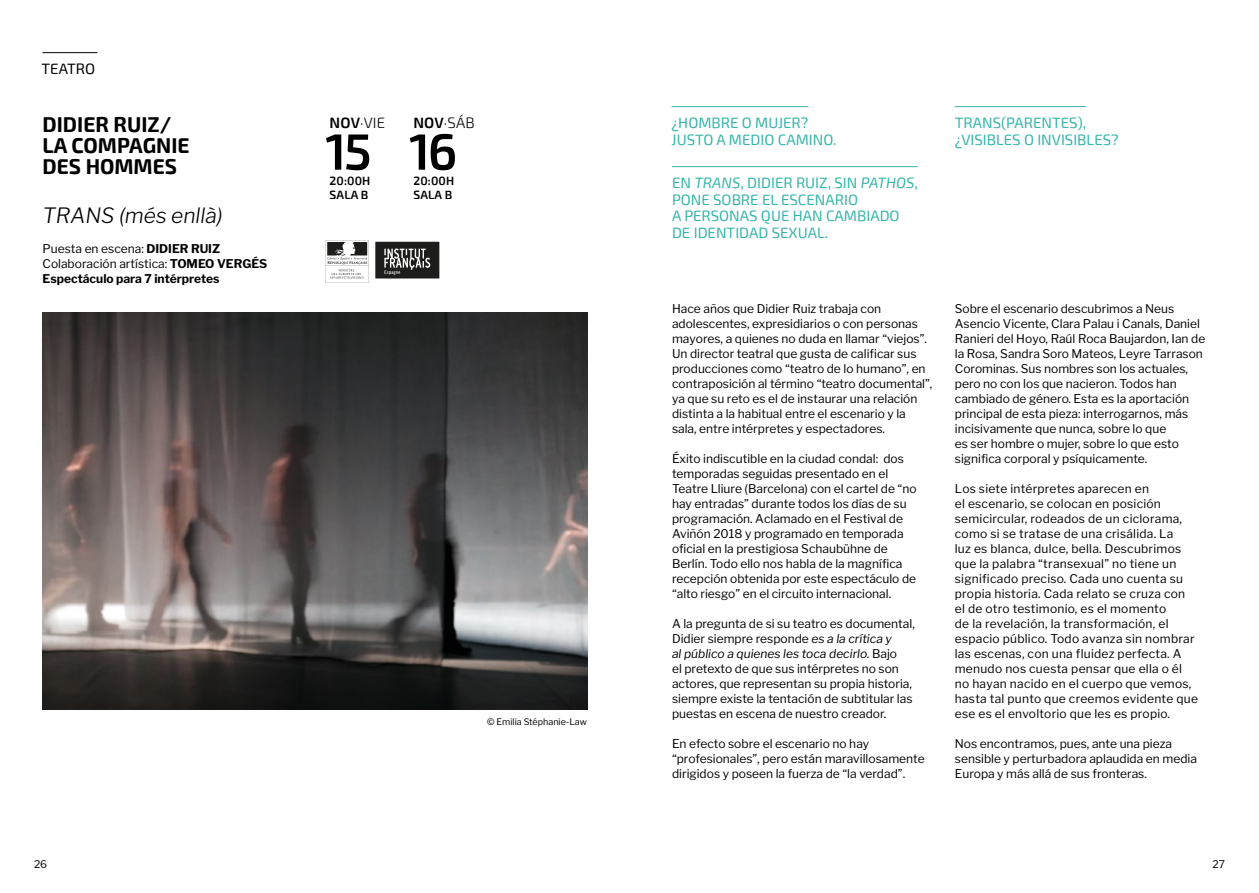
<style>
.page{position:relative;width:1259px;height:893px;background:#fff}
.page>*{position:absolute;margin:0;border:0;box-sizing:border-box;transform-origin:0 0}
.t1{font:600 51px "Exo 2";color:#000}
.t2{font:700 21px/21px "Exo 2";color:#000}
.t3{font:italic 300 21px "Libre Franklin";color:#000}
.t4{font:15px/16.5px "Exo 2";color:#35b5a9}
.t5{font:300 15px "Exo 2";letter-spacing:.01em;color:#000}
.t6{font:15px "Exo 2";color:#000}
.t7{font:12px/15px "Libre Franklin";color:#000}
.t8{font:12px/15px "Libre Franklin";letter-spacing:.02em;color:#000}
.t9{font:700 12px/15px "Libre Franklin";color:#000}
.t10{font:600 12px/13.5px "Exo 2";letter-spacing:.01em;color:#000}
.t11{font:10.5px "Libre Franklin";color:#000}
.t12{font:9px "Libre Franklin";color:#000}
.s1{font-weight:400}
.s2{font-weight:600}
.s3{font-style:italic}
</style>
<div class="page">
<img style="left:43px;top:313px;width:544px;height:397px">
<hr style="left:43px;top:52px;width:54px;height:1px;background:#000">
<svg style="left:325px;top:240px;width:44px;height:43px"></svg>
<svg style="left:375px;top:242px;width:64px;height:36px;background:#434341"></svg>
<hr style="left:671px;top:106px;width:137px;height:1px;background:#35b5a9">
<hr style="left:955px;top:106px;width:131px;height:1px;background:#35b5a9">
<hr style="left:672px;top:166px;width:246px;height:1px;background:#35b5a9">
<p class="t6" style="left:42px;top:60px;width:55px">TEATRO</p>
<h2 class="t2" style="left:43px;top:115px;width:149px">DIDIER RUIZ/<br>LA COMPAGNIE<br>DES HOMMES</h2>
<h2 class="t3" style="left:43px;top:203px;width:182px">TRANS (més enllà)</h2>
<p class="t9" style="left:43px;top:241px;width:226px"><span class="s1">Puesta en escena:</span> DIDIER RUIZ<br><span class="s1">Colaboración artística:</span> TOMEO VERGÉS<br>Espectáculo para 7 intérpretes</p>
<p class="t5" style="left:330px;top:114px;width:57px"><span class="s2">NOV</span>·VIE</p>
<h1 class="t1" style="left:325px;top:122px;width:48px">15</h1>
<p class="t10" style="left:330px;top:175px;width:42px">20:00H<br>SALA B</p>
<p class="t5" style="left:413px;top:114px;width:63px"><span class="s2">NOV</span>·SÁB</p>
<h1 class="t1" style="left:409px;top:122px;width:50px">16</h1>
<p class="t10" style="left:413px;top:175px;width:42px">20:00H<br>SALA B</p>
<p class="t12" style="left:487px;top:717px;width:101px">© Emilia Stéphanie-Law</p>
<p class="t4" style="left:671px;top:115px;width:167px">¿HOMBRE O MUJER?<br>JUSTO A MEDIO CAMINO.</p>
<p class="t4" style="left:955px;top:115px;width:165px">TRANS(PARENTES), ¿VISIBLES O INVISIBLES?</p>
<p class="t4" style="left:672px;top:175px;width:247px">EN <span class="s3">TRANS</span>, DIDIER RUIZ, SIN <span class="s3">PATHOS</span>,<br>PONE SOBRE EL ESCENARIO<br>A PERSONAS QUE HAN CAMBIADO<br>DE IDENTIDAD SEXUAL.</p>
<p class="t7" style="left:672px;top:301px;width:262px">Hace años que Didier Ruiz trabaja con adolescentes, expresidiarios o con personas mayores, a quienes no duda en llamar “viejos”.<br>Un director teatral que gusta de calificar sus producciones como “teatro de lo humano”, en contraposición al término “teatro documental”, ya que su reto es el de instaurar una relación distinta a la habitual entre el escenario y la sala, entre intérpretes y espectadores.</p>
<p class="t7" style="left:672px;top:451px;width:246px">Éxito indiscutible en la ciudad condal: dos temporadas seguidas presentado en el Teatre Lliure (Barcelona) con el cartel de “no hay entradas” durante todos los días de su programación. Aclamado en el Festival de Aviñón 2018 y programado en temporada oficial en la prestigiosa Schaubühne de Berlín. Todo ello nos habla de la magnífica recepción obtenida por este espectáculo de “alto riesgo” en el circuito internacional.</p>
<p class="t7" style="left:672px;top:616px;width:244px">A la pregunta de si su teatro es documental, Didier siempre responde <span class="s3">es a la crítica y<br>al público a quienes les toca decirlo.</span> Bajo<br>el pretexto de que sus intérpretes no son actores, que representan su propia historia, siempre existe la tentación de subtitular las puestas en escena de nuestro creador.</p>
<p class="t7" style="left:672px;top:736px;width:254px">En efecto sobre el escenario no hay “profesionales”, pero están maravillosamente dirigidos y poseen la fuerza de “la verdad”.</p>
<p class="t7" style="left:955px;top:301px;width:252px">Sobre el escenario descubrimos a Neus Asencio Vicente, Clara Palau i Canals, Daniel Ranieri del Hoyo, Raúl Roca Baujardon, Ian de la Rosa, Sandra Soro Mateos, Leyre Tarrason Corominas. Sus nombres son los actuales, pero no con los que nacieron. Todos han cambiado de género. Esta es la aportación principal de esta pieza: interrogarnos, más incisivamente que nunca, sobre lo que<br>es ser hombre o mujer, sobre lo que esto significa corporal y psíquicamente.</p>
<p class="t8" style="left:955px;top:481px;width:245px">Los siete intérpretes aparecen en<br>el escenario, se colocan en posición semicircular, rodeados de un ciclorama, como si se tratase de una crisálida. La<br>luz es blanca, dulce, bella. Descubrimos que la palabra “transexual” no tiene un significado preciso. Cada uno cuenta su propia historia. Cada relato se cruza con el de otro testimonio, es el momento<br>de la revelación, la transformación, el espacio público. Todo avanza sin nombrar las escenas, con una fluidez perfecta. A menudo nos cuesta pensar que ella o él no hayan nacido en el cuerpo que vemos, hasta tal punto que creemos evidente que ese es el envoltorio que les es propio.</p>
<p class="t7" style="left:955px;top:736px;width:244px">Nos encontramos, pues, ante una pieza sensible y perturbadora aplaudida en media<br>Europa y más allá de sus fronteras.</p>
<p class="t11" style="left:34px;top:858px;width:15px">26</p>
<p class="t11" style="left:1212px;top:858px;width:14px">27</p>
</div>
